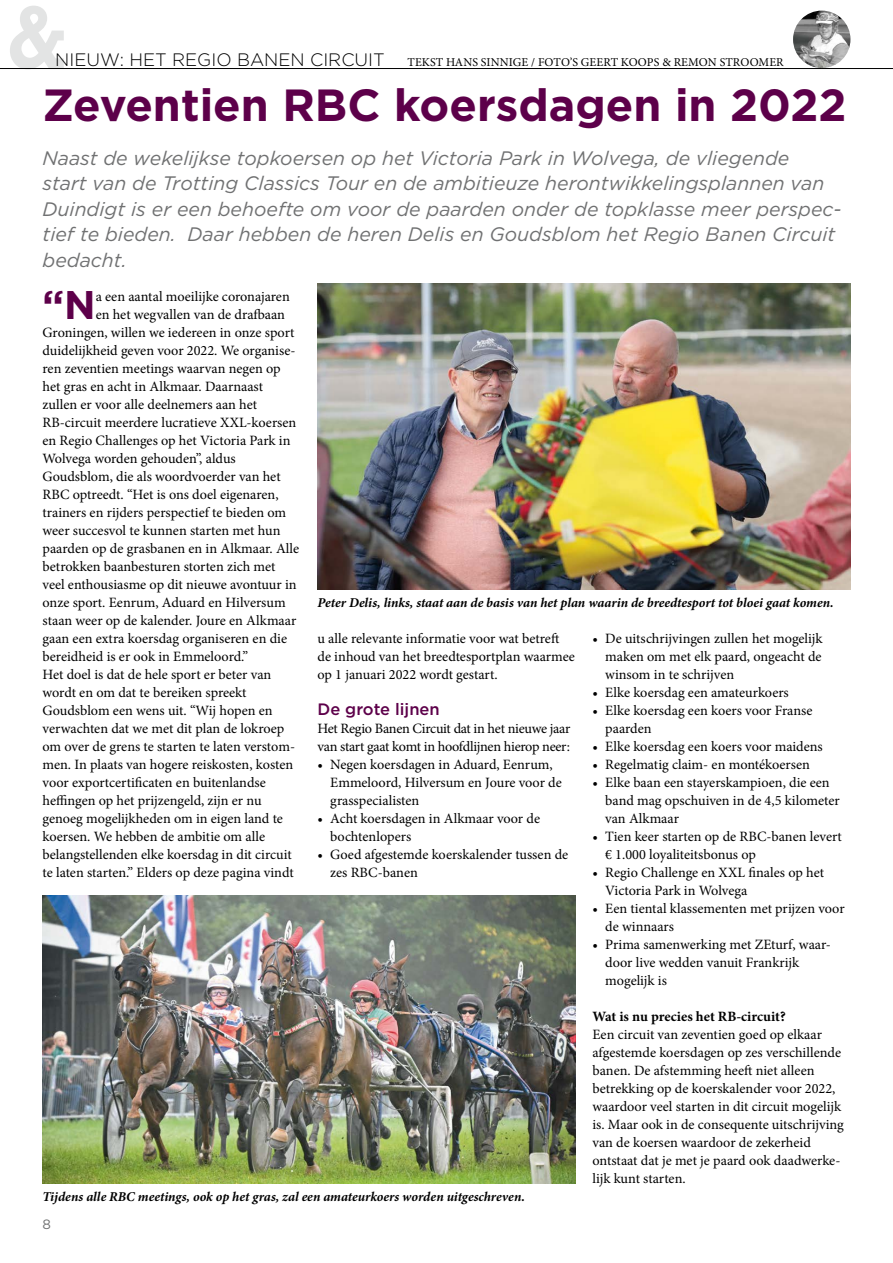
<style>
.page{position:relative;width:893px;height:1263px;background:#fff}
.page>*{position:absolute;margin:0;border:0;box-sizing:border-box;transform-origin:0 0}
.t1{font:700 45px "Gotham";color:#5d004a}
.t2{font:700 39.9px "Gotham";color:#5d004a}
.t3{font:italic 19.5px/25.5px "Gotham";color:#707172}
.t4{font:300 18px "Gotham";color:#000}
.t5{font:500 16.5px "Gotham";color:#5d004a}
.t6{font:14.25px/18px "Minion Pro";color:#000}
.t7{font:14.25px/18px "Minion Pro";letter-spacing:-.02em;color:#000}
.t8{font:700 14.25px "Minion Pro";color:#000}
.t9{font:italic 700 13.5px "Minion Pro";letter-spacing:-.005em;color:#000}
.t10{font:13.5px "Gotham";color:#707172}
.t11{font:12px "Minion Pro";letter-spacing:.01em;color:#000}
</style>
<div class="page">
<img style="left:43px;top:895px;width:532px;height:288px">
<img style="left:317px;top:283px;width:533px;height:306px">
<svg style="left:10px;top:6px;width:54px;height:62px"></svg>
<hr style="left:0;top:68px;width:893px;height:1px;background:#000">
<img style="left:793px;top:11px;width:57px;height:57px;border-radius:29px">
<p class="t4" style="left:55px;top:49px;width:331px">NIEUW: HET REGIO BANEN CIRCUIT</p>
<p class="t11" style="left:407px;top:54px;width:378px">TEKST HANS SINNIGE / FOTO’S GEERT KOOPS &amp; REMON STROOMER</p>
<h1 class="t1" style="left:43px;top:75px;width:806px">Zeventien RBC koersdagen in 2022</h1>
<p class="t3" style="left:43px;top:144px;width:800px">Naast de wekelijkse topkoersen op het Victoria Park in Wolvega, de vliegende<br>start van de Trotting Classics Tour en de ambitieuze herontwikkelingsplannen van Duindigt is er een behoefte om voor de paarden onder de topklasse meer perspec&shy;tief te bieden. Daar hebben de heren Delis en Goudsblom het Regio Banen Circuit bedacht.</p>
<h2 class="t2" style="left:43px;top:278px;width:55px">“N</h2>
<p class="t6" style="left:96px;top:288px;width:196px">a een aantal moeilijke coronajaren</p>
<p class="t6" style="left:96px;top:306px;width:191px">en het wegvallen van de drafbaan</p>
<p class="t6" style="left:43px;top:324px;width:253px">Groningen, willen we iedereen in onze sport</p>
<p class="t6" style="left:43px;top:342px;width:255px">duidelijkheid geven voor 2022. We organise-</p>
<p class="t6" style="left:43px;top:360px;width:240px">ren zeventien meetings waarvan negen op</p>
<p class="t6" style="left:43px;top:378px;width:222px">het gras en acht in Alkmaar. Daarnaast</p>
<p class="t6" style="left:43px;top:396px;width:216px">zullen er voor alle deelnemers aan het</p>
<p class="t6" style="left:43px;top:414px;width:255px">RB-circuit meerdere lucratieve XXL-koersen</p>
<p class="t6" style="left:43px;top:432px;width:249px">en Regio Challenges op het Victoria Park in</p>
<p class="t6" style="left:43px;top:450px;width:195px">Wolvega worden gehouden”, aldus</p>
<p class="t6" style="left:43px;top:468px;width:240px">Goudsblom, die als woordvoerder van het</p>
<p class="t6" style="left:43px;top:486px;width:238px">RBC optreedt. “Het is ons doel eigenaren,</p>
<p class="t6" style="left:43px;top:504px;width:245px">trainers en rijders perspectief te bieden om</p>
<p class="t6" style="left:43px;top:522px;width:239px">weer succesvol te kunnen starten met hun</p>
<p class="t6" style="left:43px;top:540px;width:258px">paarden op de grasbanen en in Alkmaar. Alle</p>
<p class="t6" style="left:43px;top:558px;width:235px">betrokken baanbesturen storten zich met</p>
<p class="t6" style="left:43px;top:576px;width:256px">veel enthousiasme op dit nieuwe avontuur in</p>
<p class="t6" style="left:43px;top:594px;width:245px">onze sport. Eenrum, Aduard en Hilversum</p>
<p class="t6" style="left:43px;top:612px;width:255px">staan weer op de kalender. Joure en Alkmaar</p>
<p class="t6" style="left:43px;top:630px;width:246px">gaan een extra koersdag organiseren en die</p>
<p class="t6" style="left:43px;top:648px;width:207px">bereidheid is er ook in Emmeloord.”</p>
<p class="t6" style="left:43px;top:666px;width:230px">Het doel is dat de hele sport er beter van</p>
<p class="t6" style="left:43px;top:684px;width:205px">wordt en om dat te bereiken spreekt</p>
<p class="t6" style="left:43px;top:702px;width:232px">Goudsblom een wens uit. “Wij hopen en</p>
<p class="t6" style="left:43px;top:720px;width:243px">verwachten dat we met dit plan de lokroep</p>
<p class="t6" style="left:43px;top:738px;width:254px">om over de grens te starten te laten verstom-</p>
<p class="t6" style="left:43px;top:755px;width:252px">men. In plaats van hogere reiskosten, kosten</p>
<p class="t6" style="left:43px;top:773px;width:225px">voor exportcertificaten en buitenlandse</p>
<p class="t6" style="left:43px;top:791px;width:221px">heffingen op het prijzengeld, zijn er nu</p>
<p class="t6" style="left:43px;top:809px;width:242px">genoeg mogelijkheden om in eigen land te</p>
<p class="t6" style="left:43px;top:827px;width:224px">koersen. We hebben de ambitie om alle</p>
<p class="t6" style="left:43px;top:845px;width:251px">belangstellenden elke koersdag in dit circuit</p>
<p class="t6" style="left:43px;top:863px;width:253px">te laten starten.” Elders op deze pagina vindt</p>
<p class="t9" style="left:317px;top:595px;width:518px">Peter Delis, links, staat aan de basis van het plan waarin de breedtesport tot bloei gaat komen.</p>
<p class="t6" style="left:317px;top:629px;width:259px">u alle relevante informatie voor wat betreft de inhoud van het breedtesportplan waarmee op 1 januari 2022 wordt gestart.</p>
<p class="t5" style="left:317px;top:698px;width:124px">De grote lijnen</p>
<p class="t7" style="left:317px;top:720px;width:254px">Het Regio Banen Circuit dat in het nieuwe jaar van start gaat komt in hoofdlijnen hierop neer:</p>
<p class="t6" style="left:330px;top:756px;width:233px;text-indent:-13px">• Negen koersdagen in Aduard, Eenrum,<br>Emmeloord, Hilversum en Joure voor de grasspecialisten</p>
<p class="t6" style="left:330px;top:810px;width:211px;text-indent:-13px">• Acht koersdagen in Alkmaar voor de bochtenlopers</p>
<p class="t6" style="left:330px;top:846px;width:240px;text-indent:-13px">• Goed afgestemde koerskalender tussen de zes RBC-banen</p>
<p class="t6" style="left:605px;top:630px;width:219px;text-align:justify;text-indent:-13px">• De uitschrijvingen zullen het mogelijk maken om met elk paard, ongeacht de winsom in te schrijven</p>
<p class="t6" style="left:592px;top:684px;width:198px">• Elke koersdag een amateurkoers</p>
<p class="t6" style="left:605px;top:702px;width:209px;text-indent:-13px">• Elke koersdag een koers voor Franse paarden</p>
<p class="t6" style="left:592px;top:738px;width:232px">• Elke koersdag een koers voor maidens</p>
<p class="t6" style="left:592px;top:756px;width:219px">• Regelmatig claim- en montékoersen</p>
<p class="t6" style="left:605px;top:774px;width:236px;text-indent:-13px">• Elke baan een stayerskampioen, die een band mag opschuiven in de 4,5 kilometer van Alkmaar</p>
<p class="t6" style="left:605px;top:828px;width:238px;text-indent:-13px">• Tien keer starten op de RBC-banen levert € 1.000 loyaliteitsbonus op</p>
<p class="t6" style="left:605px;top:864px;width:220px;text-indent:-13px">• Regio Challenge en XXL finales op het<br>Victoria Park in Wolvega</p>
<p class="t6" style="left:605px;top:900px;width:241px;text-indent:-13px">• Een tiental klassementen met prijzen voor de winnaars</p>
<p class="t6" style="left:605px;top:936px;width:227px;text-indent:-13px">• Prima samenwerking met ZEturf, waar&shy;door live wedden vanuit Frankrijk mogelijk is</p>
<p class="t8" style="left:592px;top:1006px;width:195px">Wat is nu precies het RB-circuit?</p>
<p class="t6" style="left:592px;top:1025px;width:253px">Een circuit van zeventien goed op elkaar afgestemde koersdagen op zes verschillende banen. De afstemming heeft niet alleen betrekking op de koerskalender voor 2022, waardoor veel starten in dit circuit mogelijk is. Maar ook in de consequente uitschrijving van de koersen waardoor de zekerheid ontstaat dat je met je paard ook daadwerke&shy;lijk kunt starten.</p>
<p class="t9" style="left:43px;top:1189px;width:484px">Tijdens alle RBC meetings, ook op het gras, zal een amateurkoers worden uitgeschreven.</p>
<p class="t10" style="left:43px;top:1215px;width:10px">8</p>
</div>
